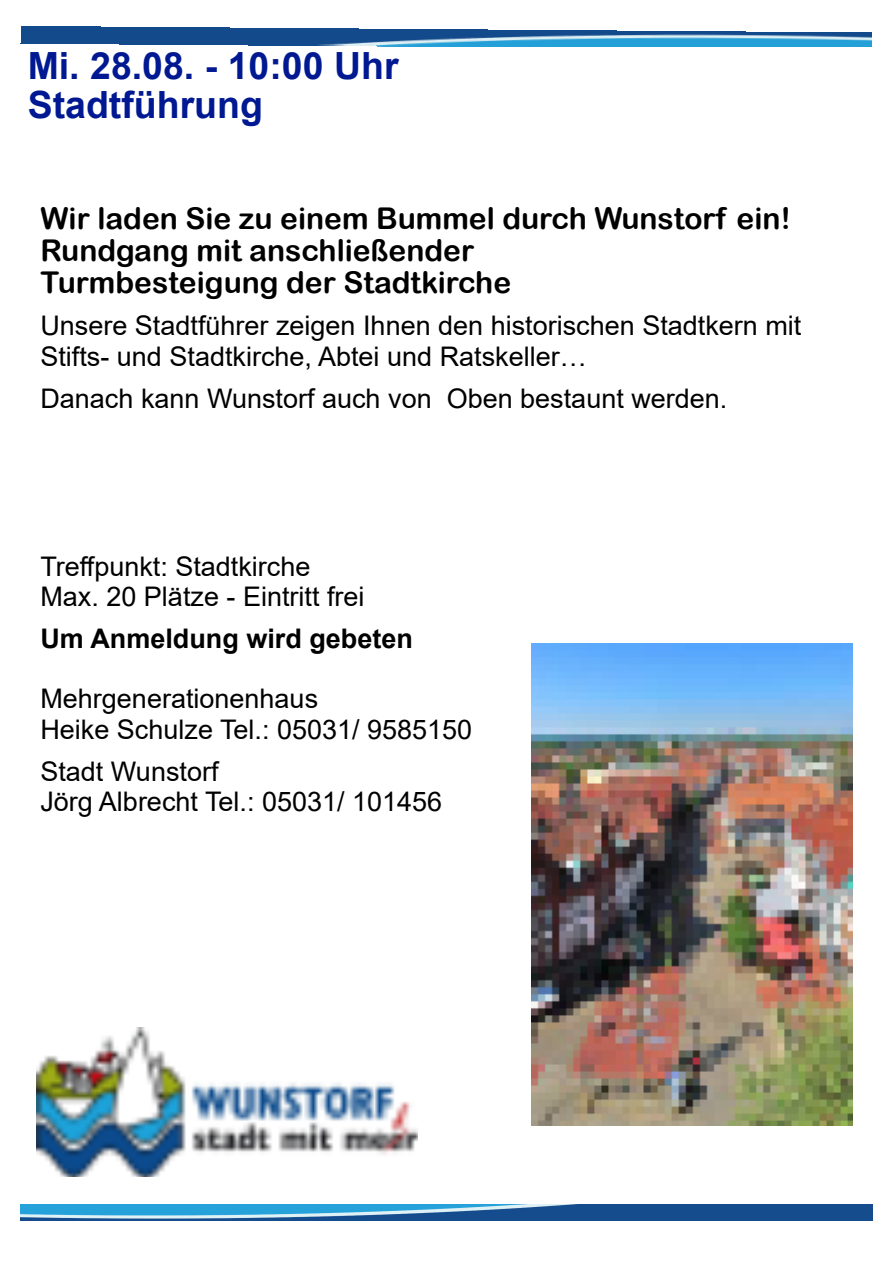
<style>
.page{position:relative;width:893px;height:1263px;background:#fff}
.page>*{position:absolute;margin:0;border:0;box-sizing:border-box;transform-origin:0 0}
.t1{font:700 37.5px/38.7px "Arial";color:#001992}
.t2{font:30px/32.4px "Arial Rounded MT Bold";color:#000}
.t3{font:27px/30.2px "Arial";color:#000}
.t4{font:700 27px "Arial";color:#000}
</style>
<div class="page">
<img style="left:21px;top:1205px;width:851px;height:16px">
<img style="left:21px;top:26px;width:851px;height:21px">
<img style="left:36px;top:1027px;width:382px;height:149px">
<img style="left:531px;top:643px;width:321px;height:483px">
<h1 class="t1" style="left:28px;top:50px;width:372px">Mi. 28.08. - 10:00 Uhr<br>Stadtführung</h1>
<p class="t2" style="left:40px;top:205px;width:752px">Wir laden Sie zu einem Bummel durch Wunstorf ein!<br>Rundgang mit anschließender<br>Turmbesteigung der Stadtkirche</p>
<p class="t3" style="left:40px;top:313px;width:762px">Unsere Stadtführer zeigen Ihnen den historischen Stadtkern mit<br>Stifts- und Stadtkirche, Abtei und Ratskeller…</p>
<p class="t3" style="left:40px;top:386px;width:688px">Danach kann Wunstorf auch von Oben bestaunt werden.</p>
<p class="t3" style="left:40px;top:554px;width:326px">Treffpunkt: Stadtkirche<br>Max. 20 Plätze - Eintritt frei</p>
<p class="t4" style="left:40px;top:629px;width:374px">Um Anmeldung wird gebeten</p>
<p class="t3" style="left:40px;top:686px;width:433px">Mehrgenerationenhaus<br>Heike Schulze Tel.: 05031/ 9585150</p>
<p class="t3" style="left:40px;top:758px;width:403px">Stadt Wunstorf<br>Jörg Albrecht Tel.: 05031/ 101456</p>
</div>
